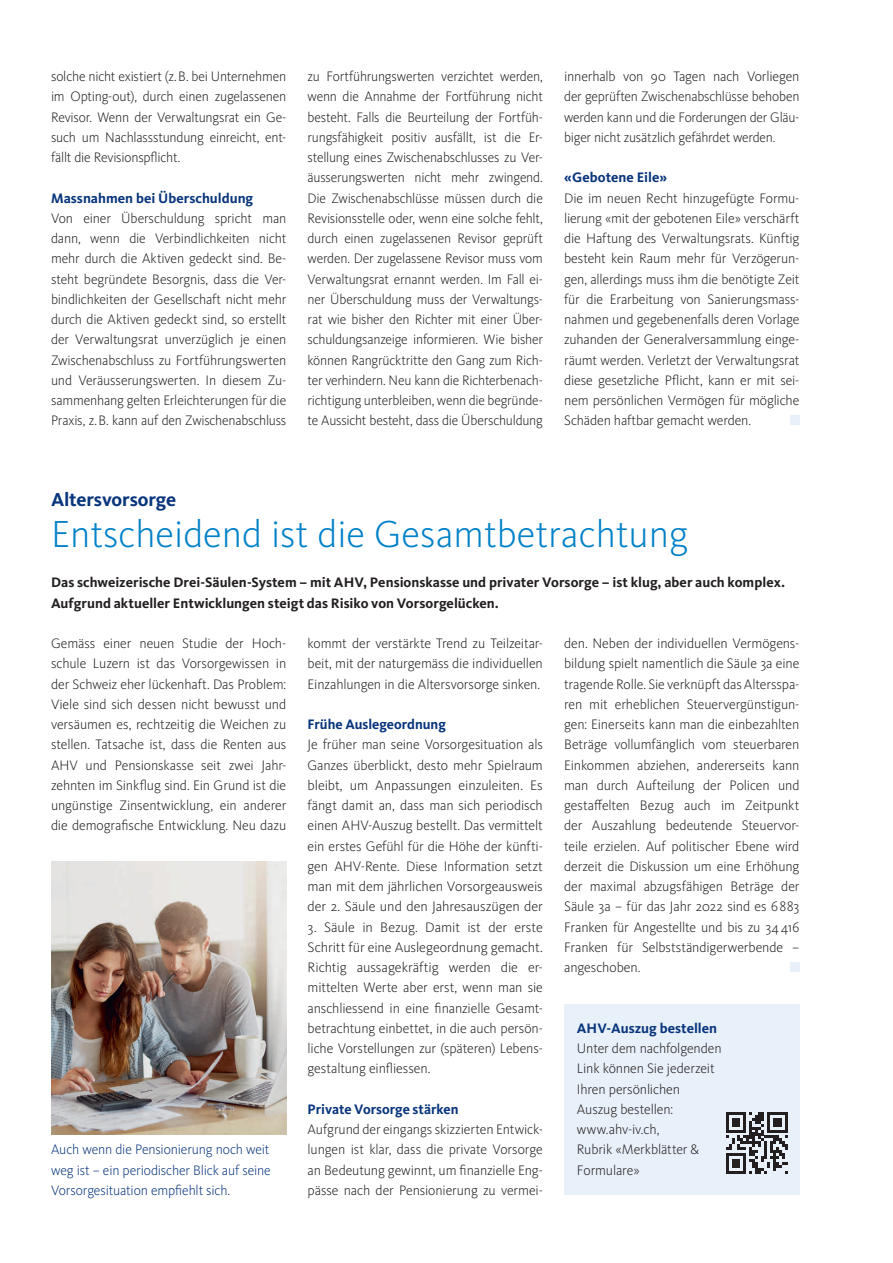
<style>
.page{position:relative;width:893px;height:1263px;background:#fff}
.page>*{position:absolute;margin:0;border:0;box-sizing:border-box;transform-origin:0 0}
.t1{font:300 39px "Kievit OT";color:#0081c8}
.t2{font:700 19.5px "Kievit OT";letter-spacing:-.005em;color:#08357c}
.t3{font:300 14.25px/20.2px "Kievit OT";letter-spacing:-.01em;color:#231f20;text-align:justify}
.t4{font:300 14.25px/20.2px "Kievit OT";letter-spacing:-.01em;color:#231f20;text-align:justify;scale:.96 1}
.t5{font:700 14.25px/20.2px "Kievit OT";color:#231f20}
.t6{font:700 14.25px "Kievit OT";color:#08357c}
.t7{font:300 14.25px/20.2px "Kievit OT";letter-spacing:-.01em;color:#08357c;text-align:justify}
</style>
<div class="page">
<div style="left:790px;top:962px;width:9px;height:10px;background:#e8f0f9"></div>
<div style="left:564px;top:1004px;width:235px;height:191px;background:#e8f0f9"></div>
<div style="left:790px;top:415px;width:9px;height:10px;background:#e8f0f9"></div>
<svg style="left:726px;top:1112px;width:62px;height:62px"></svg>
<img style="left:51px;top:862px;width:235px;height:272px">
<p class="t4" style="left:51px;top:66px;width:247px">solche nicht existiert (z.B. bei Unternehmen im Opting-out), durch einen zugelassenen Revisor. Wenn der Verwaltungsrat ein Ge&shy;such um Nachlassstundung einreicht, ent&shy;fällt die Revisionspflicht.</p>
<p class="t6" style="left:51px;top:189px;width:204px">Massnahmen bei Überschuldung</p>
<p class="t3" style="left:51px;top:208px;width:237px">Von einer Überschuldung spricht man dann, wenn die Verbindlichkeiten nicht mehr durch die Aktiven gedeckt sind. Be&shy;steht begründete Besorgnis, dass die Ver&shy;bindlichkeiten der Gesellschaft nicht mehr durch die Aktiven gedeckt sind, so erstellt der Verwaltungsrat unverzüglich je einen Zwischenabschluss zu Fortführungswerten und Veräusserungswerten. In diesem Zu&shy;sammenhang gelten Erleichterungen für die Praxis, z.B. kann auf den Zwischenabschluss</p>
<p class="t4" style="left:308px;top:66px;width:247px">zu Fortführungswerten verzichtet werden, wenn die Annahme der Fortführung nicht besteht. Falls die Beurteilung der Fortfüh&shy;rungsfähigkeit positiv ausfällt, ist die Er&shy;stellung eines Zwischenabschlusses zu Ver&shy;äusserungswerten nicht mehr zwingend.<br>Die Zwischenabschlüsse müssen durch die Revisionsstelle oder, wenn eine solche fehlt, durch einen zugelassenen Revisor geprüft werden. Der zugelassene Revisor muss vom Verwaltungsrat ernannt werden. Im Fall ei&shy;ner Überschuldung muss der Verwaltungs&shy;rat wie bisher den Richter mit einer Über&shy;schuldungsanzeige informieren. Wie bisher können Rangrücktritte den Gang zum Rich&shy;ter verhindern. Neu kann die Richterbenach&shy;richtigung unterbleiben, wenn die begründe&shy;te Aussicht besteht, dass die Überschuldung</p>
<p class="t3" style="left:564px;top:66px;width:237px">innerhalb von 90 Tagen nach Vorliegen der geprüften Zwischenabschlüsse behoben werden kann und die Forderungen der Gläu&shy;biger nicht zusätzlich gefährdet werden.</p>
<p class="t6" style="left:564px;top:169px;width:104px">«Gebotene Eile»</p>
<p class="t3" style="left:564px;top:187px;width:237px">Die im neuen Recht hinzugefügte Formu&shy;lierung «mit der gebotenen Eile» verschärft die Haftung des Verwaltungsrats. Künftig besteht kein Raum mehr für Verzögerun&shy;gen, allerdings muss ihm die benötigte Zeit für die Erarbeitung von Sanierungsmass&shy;nahmen und gegebenenfalls deren Vorlage zuhanden der Generalversammlung einge&shy;räumt werden. Verletzt der Verwaltungsrat diese gesetzliche Pflicht, kann er mit sei&shy;nem persönlichen Vermögen für mögliche Schäden haftbar gemacht werden.</p>
<h2 class="t2" style="left:51px;top:488px;width:127px">Altersvorsorge</h2>
<h1 class="t1" style="left:51px;top:510px;width:639px">Entscheidend ist die Gesamtbetrachtung</h1>
<p class="t5" style="left:51px;top:572px;width:736px">Das schweizerische Drei-Säulen-System – mit AHV, Pensionskasse und privater Vorsorge – ist klug, aber auch komplex.<br>Aufgrund aktueller Entwicklungen steigt das Risiko von Vorsorgelücken.</p>
<p class="t3" style="left:564px;top:633px;width:237px">den. Neben der individuellen Vermögens&shy;bildung spielt namentlich die Säule 3a eine tragende Rolle. Sie verknüpft das Altersspa&shy;ren mit erheblichen Steuervergünstigun&shy;gen: Einerseits kann man die einbezahlten Beträge vollumfänglich vom steuerbaren Einkommen abziehen, andererseits kann man durch Aufteilung der Policen und gestaffelten Bezug auch im Zeitpunkt der Auszahlung bedeutende Steuervor&shy;teile erzielen. Auf politischer Ebene wird derzeit die Diskussion um eine Erhöhung der maximal abzugsfähigen Beträge der Säule 3a – für das Jahr 2022 sind es 6883<br>Franken für Angestellte und bis zu 34416<br>Franken für Selbstständigerwerbende – angeschoben.</p>
<p class="t3" style="left:51px;top:633px;width:237px">Gemäss einer neuen Studie der Hoch&shy;schule Luzern ist das Vorsorgewissen in der Schweiz eher lückenhaft. Das Problem:<br>Viele sind sich dessen nicht bewusst und versäumen es, rechtzeitig die Weichen zu stellen. Tatsache ist, dass die Renten aus AHV und Pensionskasse seit zwei Jahr&shy;zehnten im Sinkflug sind. Ein Grund ist die ungünstige Zinsentwicklung, ein anderer die demografische Entwicklung. Neu dazu</p>
<p class="t3" style="left:308px;top:633px;width:237px">kommt der verstärkte Trend zu Teilzeitar&shy;beit, mit der naturgemäss die individuellen Einzahlungen in die Altersvorsorge sinken.</p>
<p class="t6" style="left:308px;top:716px;width:140px">Frühe Auslegeordnung</p>
<p class="t3" style="left:308px;top:734px;width:237px">Je früher man seine Vorsorgesituation als Ganzes überblickt, desto mehr Spielraum bleibt, um Anpassungen einzuleiten. Es fängt damit an, dass man sich periodisch einen AHV-Auszug bestellt. Das vermittelt ein erstes Gefühl für die Höhe der künfti&shy;gen AHV-Rente. Diese Information setzt man mit dem jährlichen Vorsorgeausweis der 2. Säule und den Jahresauszügen der</p>
<p class="t3" style="left:308px;top:916px;width:237px">3. Säule in Bezug. Damit ist der erste Schritt für eine Auslegeordnung gemacht.<br>Richtig aussagekräftig werden die er&shy;mittelten Werte aber erst, wenn man sie anschliessend in eine finanzielle Gesamt&shy;betrachtung einbettet, in die auch persön&shy;liche Vorstellungen zur (späteren) Lebens&shy;gestaltung einfliessen.</p>
<p class="t6" style="left:308px;top:1100px;width:152px">Private Vorsorge stärken</p>
<p class="t3" style="left:308px;top:1119px;width:237px">Aufgrund der eingangs skizzierten Entwick&shy;lungen ist klar, dass die private Vorsorge an Bedeutung gewinnt, um finanzielle Eng&shy;pässe nach der Pensionierung zu vermei-</p>
<p class="t6" style="left:577px;top:1019px;width:142px">AHV-Auszug bestellen</p>
<p class="t3" style="left:577px;top:1038px;width:146px;text-align:left">Unter dem nachfolgenden<br>Link können Sie jederzeit<br>Ihren persönlichen<br>Auszug bestellen: www.ahv-iv.ch,<br>Rubrik «Merkblätter &amp;<br>Formulare»</p>
<p class="t7" style="left:51px;top:1139px;width:221px">Auch wenn die Pensionierung noch weit weg ist – ein periodischer Blick auf seine Vorsorgesituation empfiehlt sich.</p>
</div>
